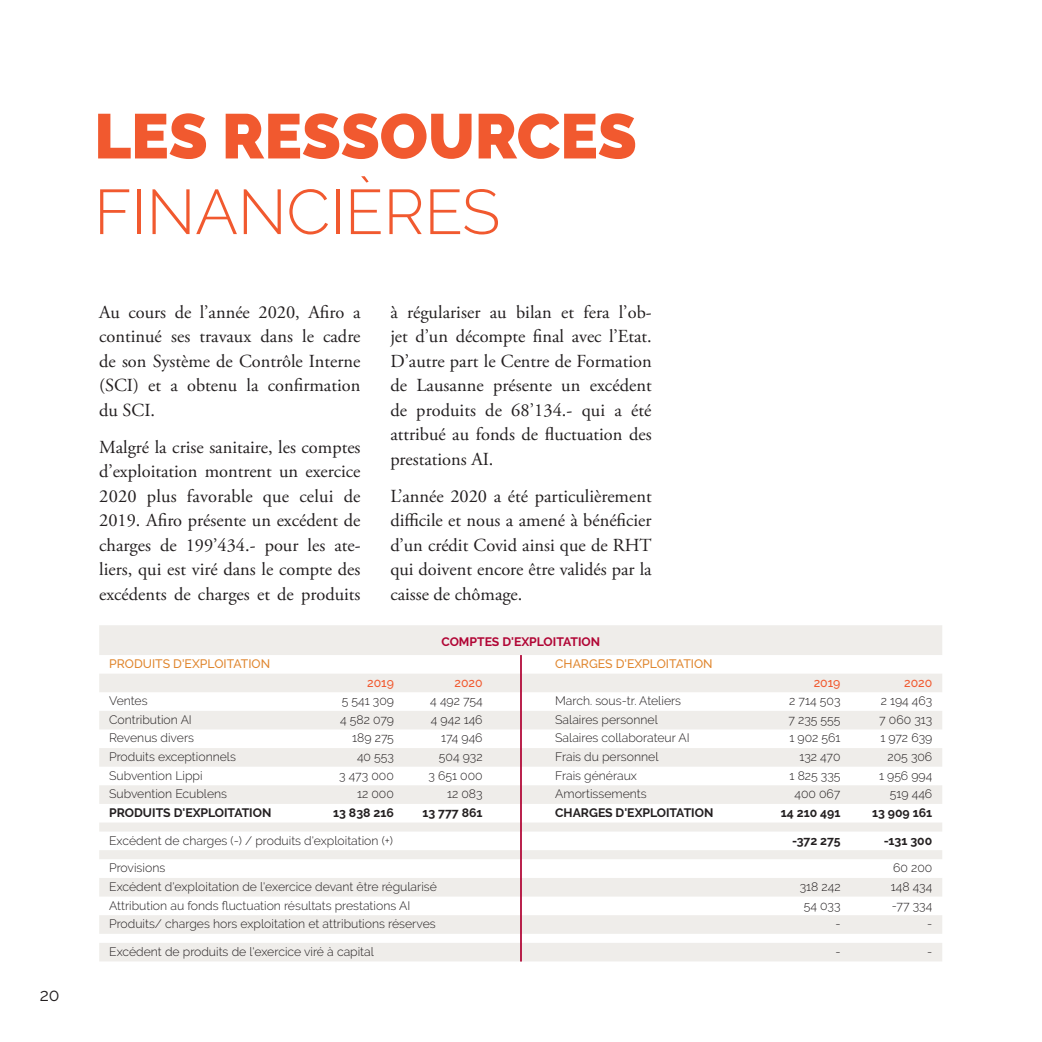
<style>
.page{position:relative;width:1042px;height:1042px;background:#fff}
.page>*{position:absolute;margin:0;border:0;box-sizing:border-box;transform-origin:0 0}
.t1{font:900 63px "Raleway";color:#f1592f}
.t2{font:300 63px "Raleway";color:#f1592f}
.t3{font:18.38px/24.5px "Adobe Garamond Pro";color:#231f20;text-align:justify}
.t4{font:17.5px "Raleway";color:#231f20}
.t5{font:300 12.25px "Raleway";color:#231f20}
.t6{font:700 12.25px "Raleway";color:#231f20}
.t7{font:500 12.25px "Raleway";color:#e0862e}
.t8{font:700 12.25px "Raleway";color:#b10535}
.t9{font:500 12.25px "Raleway";color:#f1592f}
</style>
<div class="page">
<svg style="left:99px;top:625px;width:843px;height:336px;fill:#f0eeeb"></svg>
<hr style="left:520px;top:655px;width:2px;height:306px;background:#b10535">
<p class="t4" style="left:40px;top:984px;width:21px">20</p>
<h1 class="t1" style="left:94px;top:100px;width:544px">LES RESSOURCES</h1>
<h1 class="t2" style="left:94px;top:175px;width:407px">FINANCIÈRES</h1>
<p class="t3" style="left:99px;top:300px;width:263px">Au cours de l’année 2020, Afiro a continué ses travaux dans le cadre de son Système de Contrôle Interne (SCI) et a obtenu la confirmation du SCI.</p>
<p class="t3" style="left:99px;top:435px;width:263px">Malgré la crise sanitaire, les comptes d’exploitation montrent un exercice 2020 plus favorable que celui de 2019. Afiro présente un excédent de charges de 199’434.- pour les ate&shy;liers, qui est viré dans le compte des excédents de charges et de produits</p>
<p class="t3" style="left:390px;top:300px;width:263px">à régulariser au bilan et fera l’ob&shy;jet d’un décompte final avec l’Etat.<br>D’autre part le Centre de Formation de Lausanne présente un excédent de produits de 68’134.- qui a été attribué au fonds de fluctuation des prestations AI.</p>
<p class="t3" style="left:390px;top:484px;width:263px">L’année 2020 a été particulièrement difficile et nous a amené à bénéficier d’un crédit Covid ainsi que de RHT qui doivent encore être validés par la caisse de chômage.</p>
<p class="t8" style="left:441px;top:634px;width:160px">COMPTES D'EXPLOITATION</p>
<p class="t7" style="left:109px;top:656px;width:163px">PRODUITS D'EXPLOITATION</p>
<p class="t7" style="left:555px;top:656px;width:159px">CHARGES D'EXPLOITATION</p>
<p class="t9" style="left:367px;top:675px;width:28px">2019</p>
<p class="t9" style="left:454px;top:675px;width:30px">2020</p>
<p class="t9" style="left:814px;top:675px;width:28px">2019</p>
<p class="t9" style="left:904px;top:675px;width:30px">2020</p>
<p class="t5" style="left:109px;top:694px;width:40px">Ventes</p>
<p class="t5" style="left:342px;top:694px;width:54px">5 541 309</p>
<p class="t5" style="left:430px;top:694px;width:54px">4 492 754</p>
<p class="t5" style="left:555px;top:694px;width:127px">March. sous-tr. Ateliers</p>
<p class="t5" style="left:789px;top:694px;width:53px">2 714 503</p>
<p class="t5" style="left:880px;top:694px;width:53px">2 194 463</p>
<p class="t5" style="left:109px;top:712px;width:84px">Contribution AI</p>
<p class="t5" style="left:340px;top:712px;width:55px">4 582 079</p>
<p class="t5" style="left:431px;top:712px;width:53px">4 942 146</p>
<p class="t5" style="left:555px;top:712px;width:104px">Salaires personnel</p>
<p class="t5" style="left:788px;top:712px;width:54px">7 235 555</p>
<p class="t5" style="left:879px;top:712px;width:55px">7 060 313</p>
<p class="t5" style="left:109px;top:731px;width:86px">Revenus divers</p>
<p class="t5" style="left:352px;top:731px;width:43px">189 275</p>
<p class="t5" style="left:441px;top:731px;width:43px">174 946</p>
<p class="t5" style="left:555px;top:731px;width:136px">Salaires collaborateur AI</p>
<p class="t5" style="left:789px;top:731px;width:53px">1 902 561</p>
<p class="t5" style="left:880px;top:731px;width:53px">1 972 639</p>
<p class="t5" style="left:109px;top:749px;width:128px">Produits exceptionnels</p>
<p class="t5" style="left:357px;top:749px;width:38px">40 553</p>
<p class="t5" style="left:439px;top:749px;width:45px">504 932</p>
<p class="t5" style="left:555px;top:749px;width:105px">Frais du personnel</p>
<p class="t5" style="left:799px;top:749px;width:43px">132 470</p>
<p class="t5" style="left:887px;top:749px;width:46px">205 306</p>
<p class="t5" style="left:109px;top:768px;width:95px">Subvention Lippi</p>
<p class="t5" style="left:339px;top:768px;width:56px">3 473 000</p>
<p class="t5" style="left:428px;top:768px;width:56px">3 651 000</p>
<p class="t5" style="left:555px;top:768px;width:83px">Frais généraux</p>
<p class="t5" style="left:789px;top:768px;width:52px">1 825 335</p>
<p class="t5" style="left:879px;top:768px;width:55px">1 956 994</p>
<p class="t5" style="left:109px;top:787px;width:120px">Subvention Ecublens</p>
<p class="t5" style="left:357px;top:787px;width:38px">12 000</p>
<p class="t5" style="left:447px;top:787px;width:37px">12 083</p>
<p class="t5" style="left:555px;top:787px;width:93px">Amortissements</p>
<p class="t5" style="left:794px;top:787px;width:48px">400 067</p>
<p class="t5" style="left:890px;top:787px;width:44px">519 446</p>
<p class="t6" style="left:109px;top:805px;width:164px">PRODUITS D'EXPLOITATION</p>
<p class="t6" style="left:333px;top:805px;width:62px">13 838 216</p>
<p class="t6" style="left:422px;top:805px;width:62px">13 777 861</p>
<p class="t6" style="left:555px;top:805px;width:160px">CHARGES D'EXPLOITATION</p>
<p class="t6" style="left:781px;top:805px;width:61px">14 210 491</p>
<p class="t6" style="left:872px;top:805px;width:62px">13 909 161</p>
<p class="t5" style="left:109px;top:833px;width:285px">Excédent de charges (-) / produits d'exploitation (+)</p>
<p class="t6" style="left:792px;top:833px;width:50px">-372 275</p>
<p class="t6" style="left:883px;top:833px;width:50px">-131 300</p>
<p class="t5" style="left:109px;top:861px;width:58px">Provisions</p>
<p class="t5" style="left:893px;top:861px;width:41px">60 200</p>
<p class="t5" style="left:109px;top:879px;width:329px">Excédent d'exploitation de l'exercice devant être régularisé</p>
<p class="t5" style="left:799px;top:879px;width:42px">318 242</p>
<p class="t5" style="left:891px;top:879px;width:43px">148 434</p>
<p class="t5" style="left:109px;top:898px;width:303px">Attribution au fonds fluctuation résultats prestations AI</p>
<p class="t5" style="left:804px;top:898px;width:38px">54 033</p>
<p class="t5" style="left:892px;top:898px;width:42px">-77 334</p>
<p class="t5" style="left:109px;top:917px;width:328px">Produits/ charges hors exploitation et attributions réserves</p>
<p class="t5" style="left:835px;top:917px;width:7px">-</p>
<p class="t5" style="left:927px;top:917px;width:7px">-</p>
<p class="t5" style="left:109px;top:944px;width:266px">Excédent de produits de l'exercice viré à capital</p>
<p class="t5" style="left:835px;top:944px;width:7px">-</p>
<p class="t5" style="left:927px;top:944px;width:7px">-</p>
</div>
